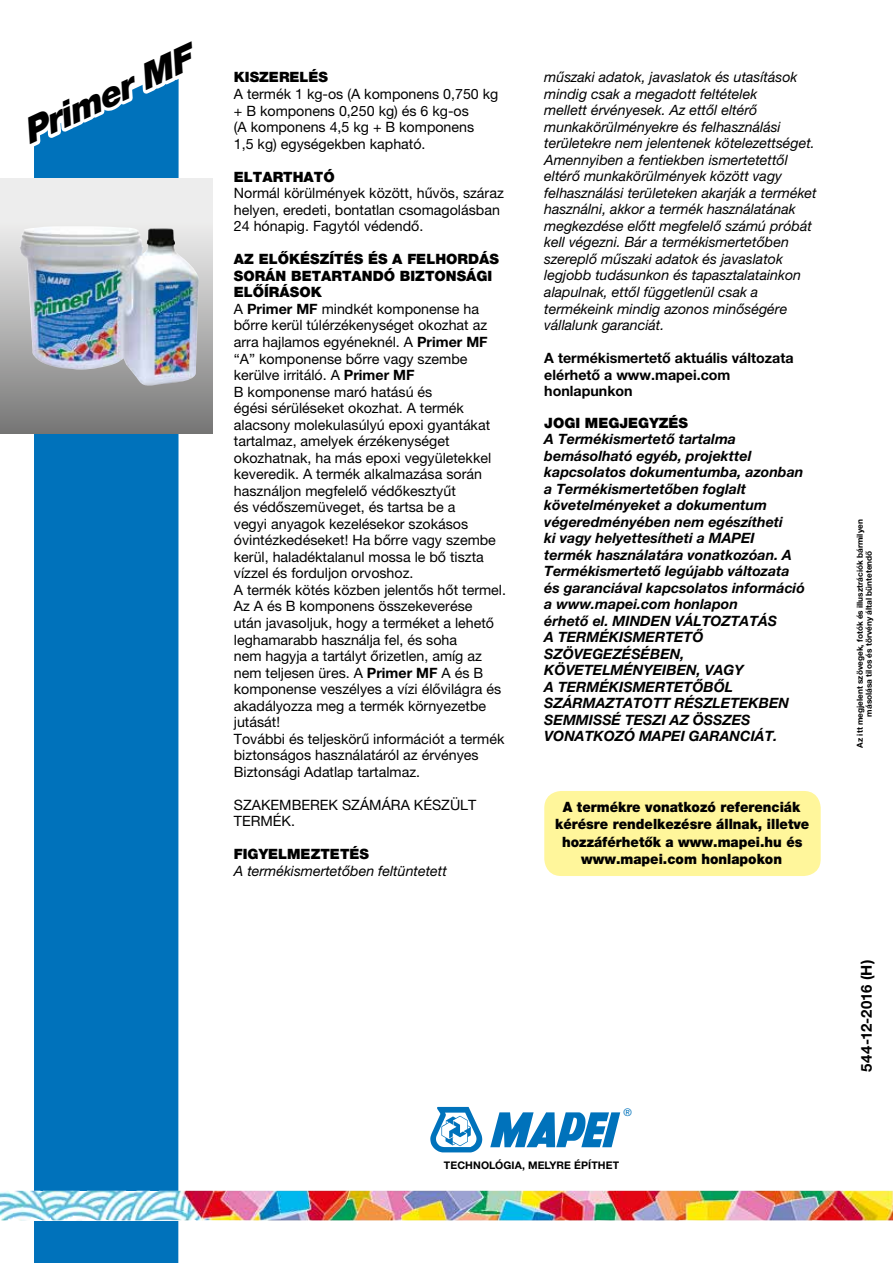
<style>
.page{position:relative;width:893px;height:1263px;background:#fff}
.page>*{position:absolute;margin:0;border:0;box-sizing:border-box;transform-origin:0 0}
.t1{font:italic 900 34.95px "Helvetica Neue LTW1 G";color:#000}
.t2{font:700 15px "Helvetica Neue LTW1 G";letter-spacing:.01em;color:#000}
.t3{font:14.25px/16.5px "Helvetica Neue LTW1 G";color:#000}
.t4{font:italic 14.25px/16.5px "Helvetica Neue LTW1 G";color:#000}
.t5{font:italic 700 14.25px/16.5px "Helvetica Neue LTW1 G";color:#000}
.t6{font:900 14.25px/17.2px "Helvetica Neue LTW1 G";color:#000;text-align:center;scale:.94 1}
.t7{font:700 14.25px/16.5px "Helvetica Neue LTW1 G";color:#000}
.t8{font:900 14.25px "Helvetica Neue LTW1 G";color:#000}
.t9{font:700 10.5px "Helvetica Neue LTW1 G";letter-spacing:.01em;color:#000}
.t10{font:10.5px "Helvetica Neue LTW1 G";color:#0072bb}
.t11{font:700 8.25px/9px "Helvetica Neue LTW1 G";color:#000;text-align:center}
.s1{font-weight:900}
.s2{font-weight:700}
</style>
<div class="page">
<div style="left:34px;top:160px;width:145px;height:1103px;background:#0072bb"></div>
<img style="left:0;top:1191px;width:893px;height:29px">
<svg style="left:34px;top:68px;width:145px;height:92px"></svg>
<svg style="left:0;top:179px;width:213px;height:255px;background:#b9b9b8"></svg>
<img style="left:19px;top:226px;width:180px;height:160px">
<div style="left:544px;top:791px;width:277px;height:85px;background:#fff69b;border-radius:17px"></div>
<svg style="left:490px;top:1112px;width:130px;height:35px"></svg>
<svg style="left:430px;top:1107px;width:52px;height:45px"></svg>
<h1 class="t1" style="left:16px;top:114px;width:184px;rotate:-25deg">Primer MF</h1>
<p class="t8" style="left:234px;top:69px;width:96px">KISZERELÉS</p>
<p class="t3" style="left:234px;top:86px;width:266px">A termék 1 kg-os (A komponens 0,750 kg + B komponens 0,250 kg) és 6 kg-os<br>(A komponens 4,5 kg + B komponens<br>1,5 kg) egységekben kapható.</p>
<p class="t8" style="left:234px;top:168px;width:102px">ELTARTHATÓ</p>
<p class="t3" style="left:234px;top:185px;width:271px">Normál körülmények között, hűvös, száraz helyen, eredeti, bontatlan csomagolásban<br>24 hónapig. Fagytól védendő.</p>
<p class="t3" style="left:234px;top:251px;width:274px"><span class="s1">AZ ELŐKÉSZÍTÉS ÉS A FELHORDÁS SORÁN BETARTANDÓ BIZTONSÁGI ELŐÍRÁSOK<br></span>A <span class="s2">Primer MF</span> mindkét komponense ha bőrre kerül túlérzékenységet okozhat az arra hajlamos egyéneknél. A <span class="s2">Primer MF </span>“A” komponense bőrre vagy szembe kerülve irritáló. A <span class="s2">Primer MF<br></span>B komponense maró hatású és<br>égési sérüléseket okozhat. A termék alacsony molekulasúlyú epoxi gyantákat tartalmaz, amelyek érzékenységet okozhatnak, ha más epoxi vegyületekkel keveredik. A termék alkalmazása során használjon megfelelő védőkesztyűt<br>és védőszemüveget, és tartsa be a<br>vegyi anyagok kezelésekor szokásos óvintézkedéseket! Ha bőrre vagy szembe kerül, haladéktalanul mossa le bő tiszta vízzel és forduljon orvoshoz.<br>A termék kötés közben jelentős hőt termel.<br>Az A és B komponens összekeverése<br>után javasoljuk, hogy a terméket a lehető leghamarabb használja fel, és soha<br>nem hagyja a tartályt őrizetlen, amíg az nem teljesen üres. A <span class="s2">Primer MF</span> A és B komponense veszélyes a vízi élővilágra és akadályozza meg a termék környezetbe jutását!<br>További és teljeskörű információt a termék biztonságos használatáról az érvényes Biztonsági Adatlap tartalmaz.</p>
<p class="t3" style="left:234px;top:796px;width:244px">SZAKEMBEREK SZÁMÁRA KÉSZÜLT<br>TERMÉK.</p>
<p class="t8" style="left:234px;top:846px;width:137px">FIGYELMEZTETÉS</p>
<p class="t4" style="left:234px;top:862px;width:214px">A termékismertetőben feltüntetett</p>
<p class="t4" style="left:544px;top:69px;width:274px">műszaki adatok, javaslatok és utasítások mindig csak a megadott feltételek<br>mellett érvényesek. Az ettől eltérő munkakörülményekre és felhasználási területekre nem jelentenek kötelezettséget.<br>Amennyiben a fentiekben ismertetettől eltérő munkakörülmények között vagy felhasználási területeken akarják a terméket használni, akkor a termék használatának megkezdése előtt megfelelő számú próbát kell végezni. Bár a termékismertetőben szereplő műszaki adatok és javaslatok legjobb tudásunkon és tapasztalatainkon alapulnak, ettől függetlenül csak a termékeink mindig azonos minőségére vállalunk garanciát.</p>
<p class="t7" style="left:544px;top:350px;width:251px">A termékismertető aktuális változata elérhető a www.mapei.com honlapunkon</p>
<p class="t8" style="left:544px;top:414px;width:145px">JOGI MEGJEGYZÉS</p>
<p class="t5" style="left:544px;top:431px;width:262px">A Termékismertető tartalma bemásolható egyéb, projekttel kapcsolatos dokumentumba, azonban a Termékismertetőben foglalt követelményeket a dokumentum végeredményében nem egészítheti<br>ki vagy helyettesítheti a MAPEI termék használatára vonatkozóan. A<br>Termékismertető legújabb változata és garanciával kapcsolatos információ a www.mapei.com honlapon<br>érhető el. MINDEN VÁLTOZTATÁS<br>A TERMÉKISMERTETŐ<br>SZÖVEGEZÉSÉBEN,<br>KÖVETELMÉNYEIBEN, VAGY<br>A TERMÉKISMERTETŐBŐL<br>SZÁRMAZTATOTT RÉSZLETEKBEN<br>SEMMISSÉ TESZI AZ ÖSSZES<br>VONATKOZÓ MAPEI GARANCIÁT.</p>
<p class="t6" style="left:555px;top:798px;width:272px">A termékre vonatkozó referenciák kérésre rendelkezésre állnak, illetve hozzáférhetők a www.mapei.hu és www.mapei.com honlapokon</p>
<p class="t10" style="left:624px;top:1106px;width:10px">®</p>
<p class="t9" style="left:444px;top:1159px;width:177px">TECHNOLÓGIA, MELYRE ÉPÍTHET</p>
<p class="t11" style="left:855px;top:748px;width:230px;rotate:-90deg">Az itt megjelent szövegek, fotók és illusztrációk bármilyen másolása tilos és törvény által büntetendő</p>
<p class="t2" style="left:857px;top:1071px;width:113px;rotate:-90deg">544-12-2016 (H)</p>
</div>
